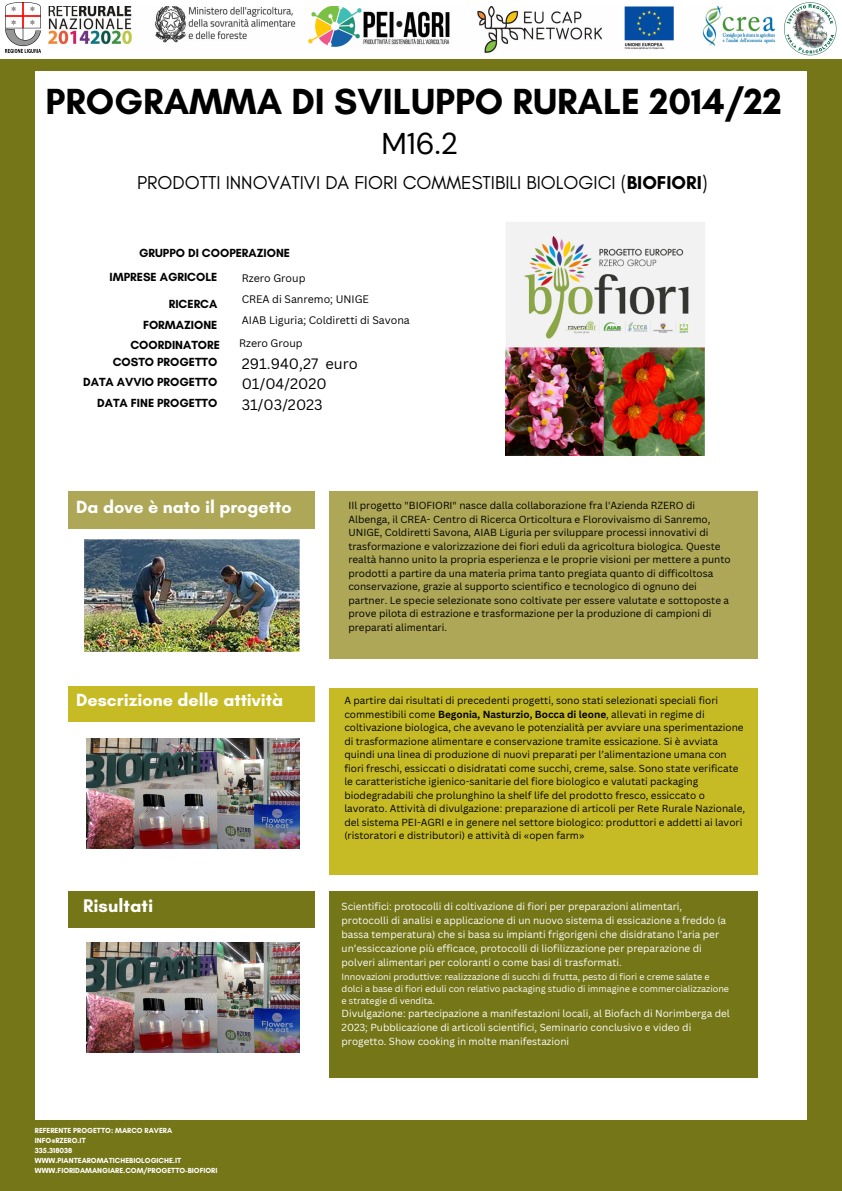
<style>
.page{position:relative;width:842px;height:1191px;background:#fff}
.page>*{position:absolute;margin:0;border:0;box-sizing:border-box;transform-origin:0 0}
.t1{font:700 37px "Glacial Indifference";color:#000}
.t2{font:30px "DM Sans";color:#000}
.t3{font:19px "Glacial Indifference";color:#000}
.t4{font:700 18.6px "Glacial Indifference";color:#fff}
.t5{font:700 18px "Glacial Indifference";color:#fff}
.t6{font:14.6px "Canva Sans";color:#000}
.t7{font:700 12px "Glacial Indifference";color:#000}
.t8{font:10.6px "Canva Sans";color:#000}
.t9{font:10px/13.5px "Canva Sans";color:#000}
.t10{font:10px/14px "Canva Sans";color:#fff}
.t11{font:9px/12.2px "Canva Sans";color:#fff}
.t12{font:700 7.5px "Glacial Indifference";color:#fff}
.s1{font-weight:700}
</style>
<div class="page">
<div style="left:0;top:0;width:842px;height:1190px;background:#757618"></div>
<div style="left:35px;top:71px;width:772px;height:1048px;background:#fff"></div>
<div style="left:69px;top:686px;width:246px;height:35px;background:#c6bb24"></div>
<div style="left:69px;top:891px;width:246px;height:36px;background:#757618"></div>
<div style="left:329px;top:491px;width:428px;height:167px;background:#ada757"></div>
<div style="left:329px;top:688px;width:428px;height:186px;background:#c6bb24"></div>
<div style="left:329px;top:891px;width:428px;height:186px;background:#757618"></div>
<div style="left:69px;top:491px;width:246px;height:37px;background:#ada757"></div>
<div style="left:0;top:0;width:842px;height:58px;background:#fff"></div>
<img style="left:48px;top:6px;width:726px;height:46px">
<img style="left:5px;top:3px;width:36px;height:49px">
<img style="left:784px;top:2px;width:53px;height:53px">
<img style="left:506px;top:222px;width:199px;height:125px">
<img style="left:506px;top:347px;width:98px;height:108px">
<img style="left:604px;top:347px;width:101px;height:108px">
<img style="left:84px;top:539px;width:215px;height:112px">
<img style="left:86px;top:738px;width:213px;height:110px">
<img style="left:86px;top:942px;width:213px;height:110px">
<p class="t1" style="left:46px;top:78px;width:738px">PROGRAMMA DI SVILUPPO RURALE 2014/22</p>
<p class="t2" style="left:382px;top:125px;width:78px">M16.2</p>
<p class="t3" style="left:137px;top:171px;width:572px">PRODOTTI INNOVATIVI DA FIORI COMMESTIBILI BIOLOGICI (<span class="s1">BIOFIORI</span>)</p>
<p class="t7" style="left:139px;top:246px;width:153px">GRUPPO DI COOPERAZIONE</p>
<p class="t7" style="left:110px;top:269px;width:109px">IMPRESE AGRICOLE</p>
<p class="t8" style="left:242px;top:292px;width:129px">CREA di Sanremo; UNIGE</p>
<p class="t8" style="left:242px;top:270px;width:65px">Rzero Group</p>
<p class="t7" style="left:169px;top:297px;width:50px">RICERCA</p>
<p class="t7" style="left:143px;top:317px;width:76px">FORMAZIONE</p>
<p class="t7" style="left:130px;top:337px;width:91px">COORDINATORE</p>
<p class="t8" style="left:242px;top:312px;width:170px">AIAB Liguria; Coldiretti di Savona</p>
<p class="t8" style="left:239px;top:335px;width:65px">Rzero Group</p>
<p class="t7" style="left:113px;top:355px;width:106px">COSTO PROGETTO</p>
<p class="t6" style="left:242px;top:353px;width:118px">291.940,27 euro</p>
<p class="t7" style="left:83px;top:374px;width:136px">DATA AVVIO PROGETTO</p>
<p class="t6" style="left:242px;top:373px;width:86px">01/04/2020</p>
<p class="t7" style="left:97px;top:395px;width:122px">DATA FINE PROGETTO</p>
<p class="t6" style="left:242px;top:395px;width:83px">31/03/2023</p>
<p class="t5" style="left:76px;top:496px;width:217px">Da dove è nato il progetto</p>
<p class="t9" style="left:348px;top:498px;width:384px">IIl progetto "BIOFIORI" nasce dalla collaborazione fra l'Azienda RZERO di Albenga, il CREA- Centro di Ricerca Orticoltura e Florovivaismo di Sanremo, UNIGE, Coldiretti Savona, AIAB Liguria per sviluppare processi innovativi di trasformazione e valorizzazione dei fiori eduli da agricoltura biologica. Queste realtà hanno unito la propria esperienza e le proprie visioni per mettere a punto prodotti a partire da una materia prima tanto pregiata quanto di difficoltosa conservazione, grazie al supporto scientifico e tecnologico di ognuno dei partner. Le specie selezionate sono coltivate per essere valutate e sottoposte a prove pilota di estrazione e trasformazione per la produzione di campioni di preparati alimentari.</p>
<p class="t5" style="left:76px;top:688px;width:209px">Descrizione delle attività</p>
<p class="t9" style="left:344px;top:693px;width:402px">A partire dai risultati di precedenti progetti, sono stati selezionati speciali fiori commestibili come <span class="s1">Begonia, Nasturzio, Bocca di leone</span>, allevati in regime di coltivazione biologica, che avevano le potenzialità per avviare una sperimentazione di trasformazione alimentare e conservazione tramite essicazione. Si è avviata quindi una linea di produzione di nuovi preparati per l’alimentazione umana con fiori freschi, essiccati o disidratati come succhi, creme, salse. Sono state verificate le caratteristiche igienico-sanitarie del fiore biologico e valutati packaging biodegradabili che prolunghino la shelf life del prodotto fresco, essiccato o lavorato. Attività di divulgazione: preparazione di articoli per Rete Rurale Nazionale, del sistema PEI-AGRI e in genere nel settore biologico: produttori e addetti ai lavori (ristoratori e distributori) e attività di «open farm»</p>
<p class="t4" style="left:83px;top:894px;width:72px">Risultati</p>
<p class="t10" style="left:342px;top:899px;width:386px">Scientifici: protocolli di coltivazione di fiori per preparazioni alimentari, protocolli di analisi e applicazione di un nuovo sistema di essicazione a freddo (a bassa temperatura) che si basa su impianti frigorigeni che disidratano l’aria per un’essiccazione più efficace, protocolli di liofilizzazione per preparazione di polveri alimentari per coloranti o come basi di trasformati.</p>
<p class="t11" style="left:342px;top:970px;width:389px">Innovazioni produttive: realizzazione di succhi di frutta, pesto di fiori e creme salate e dolci a base di fiori eduli con relativo packaging studio di immagine e commercializzazione e strategie di vendita.</p>
<p class="t10" style="left:342px;top:1006px;width:390px">Divulgazione: partecipazione a manifestazioni locali, al Biofach di Norimberga del<br>2023; Pubblicazione di articoli scientifici, Seminario conclusivo e video di progetto. Show cooking in molte manifestazioni</p>
<p class="t12" style="left:35px;top:1125px;width:139px">REFERENTE PROGETTO: MARCO RAVERA</p>
<p class="t12" style="left:35px;top:1135px;width:52px">INFO@RZERO.IT</p>
<p class="t12" style="left:35px;top:1145px;width:39px">335.318038</p>
<p class="t12" style="left:35px;top:1155px;width:148px">WWW.PIANTEAROMATICHEBIOLOGICHE.IT</p>
<p class="t12" style="left:35px;top:1165px;width:184px">WWW.FIORIDAMANGIARE.COM/PROGETTO-BIOFIORI</p>
</div>
